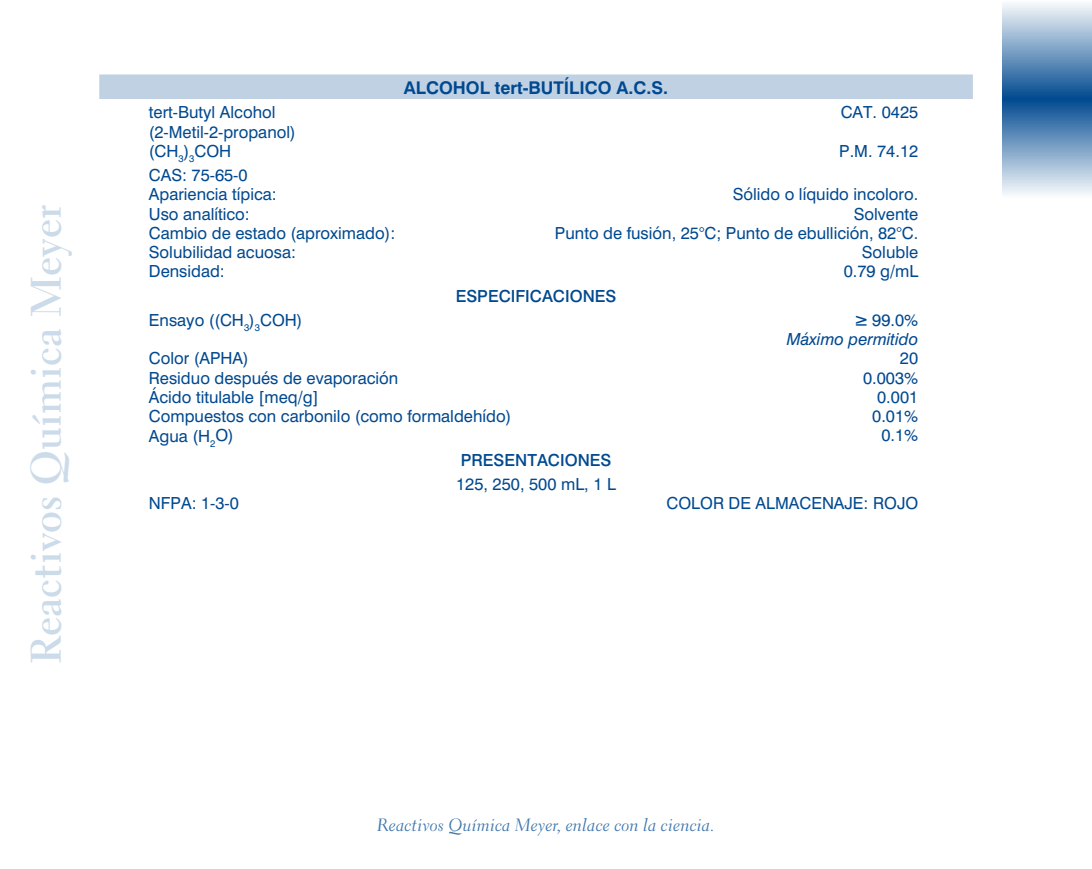
<style>
.page{position:relative;width:1092px;height:869px;background:#fff}
.page>*{position:absolute;margin:0;border:0;box-sizing:border-box;transform-origin:0 0}
.t1{font:42px "Transitional 521 BT Bold A";color:#ccdbe9}
.t2{font:17.5px "Transitional 521 BT Cursive A";color:#4076ac}
.t3{font:700 17.5px "Swiss 721 BT";color:#004990}
.t4{font:16.62px/19.2px "Swiss 721 BT";color:#004990}
.t5{font:500 16.62px "Swiss 721 BT";color:#004990}
.t6{font:italic 16.62px/19.2px "Swiss 721 BT";color:#004990;text-align:right}
.s1{font-style:normal}
</style>
<div class="page">
<svg style="left:1002px;top:4px;width:89px;height:190px;background:#799fc4"></svg>
<div style="left:99px;top:74px;width:873px;height:25px;background:#bfd1e3"></div>
<h1 class="t1" style="left:20px;top:664px;width:461px;rotate:-90deg">Reactivos Química Meyer</h1>
<p class="t3" style="left:404px;top:77px;width:187px">ALCO HOL tert-BUTÍLICO</p>
<p class="t3" style="left:616px;top:77px;width:53px">A.C.S.</p>
<p class="t4" style="left:149px;top:102px;width:128px">tert-Butyl Alcohol</p>
<p class="t4" style="left:840px;top:102px;width:79px">CAT. 0425</p>
<p class="t4" style="left:149px;top:122px;width:148px">(2-Metil-2-propanol) (CH<sub>3</sub>)<sub>3</sub>COH</p>
<p class="t4" style="left:839px;top:141px;width:81px">P.M. 74.12</p>
<p class="t4" style="left:149px;top:165px;width:129px">CAS: 75-65-0<br>Apariencia típica:</p>
<p class="t4" style="left:732px;top:184px;width:187px">Sólido o líquido incoloro.</p>
<p class="t4" style="left:149px;top:204px;width:102px">Uso analítico:</p>
<p class="t4" style="left:853px;top:204px;width:66px">Solvente</p>
<p class="t4" style="left:149px;top:223px;width:248px">Cambio de estado (aproximado):</p>
<p class="t4" style="left:555px;top:223px;width:365px">Punto de fusión, 25°C; Punto de ebullición, 82°C.</p>
<p class="t4" style="left:149px;top:242px;width:149px">Solubilidad acuosa:</p>
<p class="t4" style="left:861px;top:242px;width:58px">Soluble</p>
<p class="t4" style="left:149px;top:261px;width:77px">Densidad:</p>
<p class="t4" style="left:843px;top:261px;width:76px">0.79 g/mL</p>
<p class="t5" style="left:455px;top:285px;width:162px">ESPECIFICACIONES</p>
<p class="t4" style="left:149px;top:310px;width:155px">Ensayo ((CH<sub>3</sub>)<sub>3</sub>COH)</p>
<p class="t6" style="left:786px;top:310px;width:133px">≥ <span class="s1">99.0%<br></span>Máximo permitido</p>
<p class="t4" style="left:149px;top:348px;width:101px">Color (APHA)</p>
<p class="t4" style="left:899px;top:348px;width:20px">20</p>
<p class="t4" style="left:149px;top:368px;width:251px">Residuo después de evaporación</p>
<p class="t4" style="left:863px;top:368px;width:57px">0.003%</p>
<p class="t4" style="left:149px;top:387px;width:171px">Ácido titulable [meq/g]</p>
<p class="t4" style="left:877px;top:387px;width:43px">0.001</p>
<p class="t4" style="left:149px;top:406px;width:364px">Compuestos con carbonilo (como formaldehído)</p>
<p class="t4" style="left:872px;top:406px;width:47px">0.01%</p>
<p class="t4" style="left:149px;top:425px;width:86px">Agua (H<sub>2</sub>O)</p>
<p class="t4" style="left:881px;top:425px;width:38px">0.1%</p>
<p class="t5" style="left:460px;top:449px;width:152px">PRESENTACIONES</p>
<p class="t4" style="left:456px;top:474px;width:161px">125, 250, 500 mL, 1 L</p>
<p class="t4" style="left:149px;top:493px;width:91px">NFPA: 1-3-0</p>
<p class="t4" style="left:666px;top:493px;width:253px">COLOR DE ALMACENAJE: ROJO</p>
<p class="t2" style="left:377px;top:814px;width:339px">Reactivos Química Meyer, enlace con la ciencia.</p>
</div>
